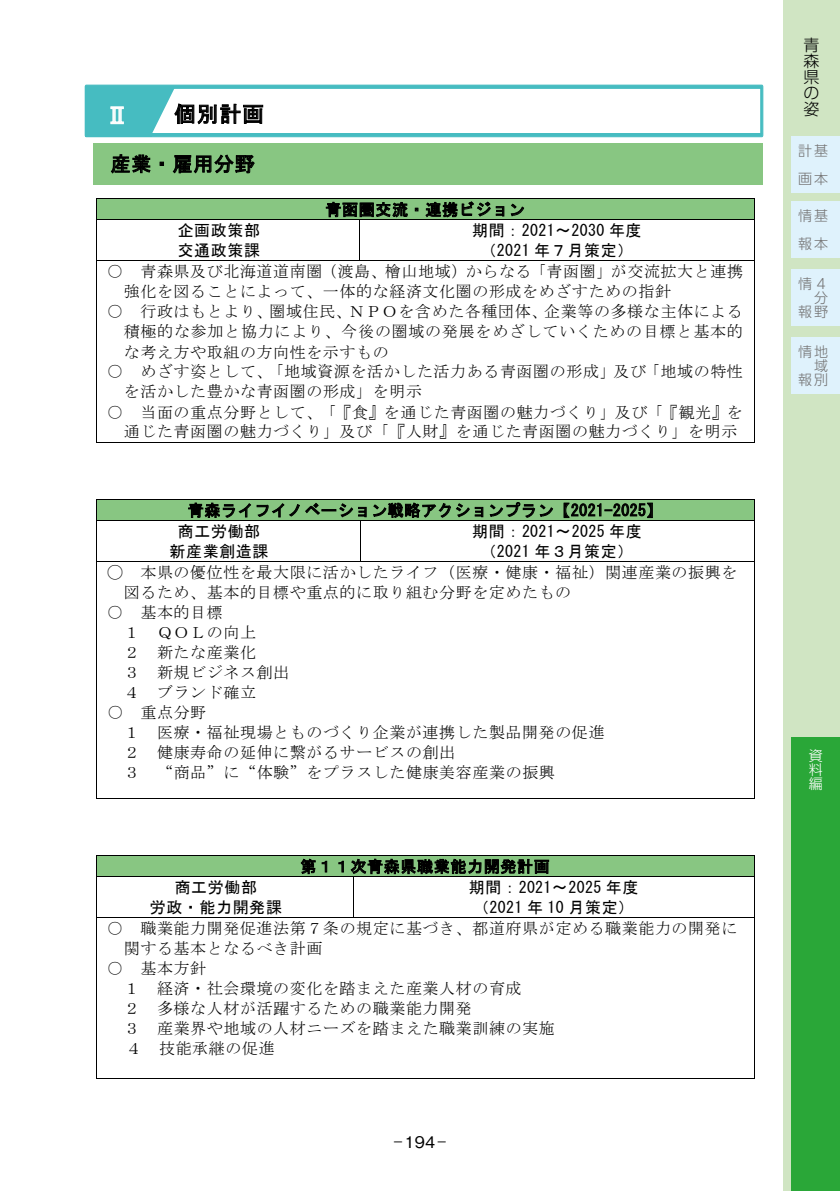
<style>
.page{position:relative;width:840px;height:1191px;background:#fff}
.page>*{position:absolute;margin:0;border:0;box-sizing:border-box;transform-origin:0 0}
.t1{font:24px "MS Gothic";color:#fff}
.t2{font:22px "MS Gothic";color:#000}
.t3{font:20px "MS Gothic";letter-spacing:.03em;color:#000}
.t4{font:16px/20px "MS Mincho";letter-spacing:.04em;color:#000}
.t5{font:16px/20px "MS Gothic";letter-spacing:.04em;color:#000}
.t6{font:16px/20px "MS Gothic";letter-spacing:.02em;color:#000;text-align:center}
.t7{font:500 16px "Gothic BBB Pr 6";color:#000;scale:.5 1}
.t8{font:300 16px/16px "UD Shin Go Pr 6";color:#000;text-align:justify}
.t9{font:300 14px/14px "UD Shin Go Pr 6";color:#727171}
.t10{font:300 14px/14px "UD Shin Go Pr 6";color:#fff;text-align:justify}
</style>
<div class="page">
<div style="left:782px;top:0;width:57px;height:1191px;background:#d0e5c3"></div>
<div style="left:791px;top:136px;width:48px;height:57px;background:#dff2fc"></div>
<div style="left:791px;top:269px;width:48px;height:57px;background:#dff2fc"></div>
<div style="left:791px;top:337px;width:48px;height:57px;background:#dff2fc"></div>
<div style="left:791px;top:737px;width:48px;height:454px;background:#2aa738"></div>
<div style="left:791px;top:201px;width:48px;height:57px;background:#dff2fc"></div>
<div style="left:97px;top:199px;width:656px;height:20px;background:#88c682"></div>
<svg style="left:425px;top:201px;width:79px;height:16px"></svg>
<svg style="left:510px;top:204px;width:14px;height:12px"></svg>
<hr style="left:97px;top:198px;width:656px;height:1px;background:#000">
<svg style="left:96px;top:198px;width:1px;height:22px"></svg>
<hr style="left:97px;top:219px;width:262px;height:1px;background:#000">
<svg style="left:325px;top:202px;width:82px;height:18px"></svg>
<hr style="left:360px;top:219px;width:393px;height:1px;background:#000">
<svg style="left:753px;top:198px;width:1px;height:22px"></svg>
<hr style="left:96px;top:220px;width:1px;height:40px;background:#000">
<hr style="left:359px;top:220px;width:1px;height:40px;background:#000">
<hr style="left:753px;top:220px;width:1px;height:40px;background:#000">
<hr style="left:97px;top:260px;width:262px;height:1px;background:#000">
<hr style="left:360px;top:260px;width:393px;height:1px;background:#000">
<hr style="left:96px;top:261px;width:1px;height:180px;background:#000">
<hr style="left:97px;top:441px;width:656px;height:1px;background:#000">
<hr style="left:753px;top:261px;width:1px;height:180px;background:#000">
<div style="left:97px;top:500px;width:656px;height:20px;background:#88c682"></div>
<svg style="left:188px;top:502px;width:62px;height:16px"></svg>
<svg style="left:256px;top:503px;width:43px;height:14px"></svg>
<svg style="left:373px;top:502px;width:110px;height:16px"></svg>
<svg style="left:489px;top:502px;width:64px;height:16px"></svg>
<svg style="left:563px;top:502px;width:89px;height:16px"></svg>
<hr style="left:97px;top:499px;width:656px;height:1px;background:#000">
<svg style="left:96px;top:499px;width:1px;height:22px"></svg>
<hr style="left:97px;top:520px;width:262px;height:1px;background:#000">
<svg style="left:305px;top:503px;width:61px;height:18px"></svg>
<hr style="left:360px;top:520px;width:393px;height:1px;background:#000">
<svg style="left:753px;top:499px;width:1px;height:22px"></svg>
<hr style="left:96px;top:521px;width:1px;height:40px;background:#000">
<hr style="left:359px;top:521px;width:1px;height:40px;background:#000">
<hr style="left:753px;top:521px;width:1px;height:40px;background:#000">
<hr style="left:97px;top:561px;width:262px;height:1px;background:#000">
<hr style="left:360px;top:561px;width:393px;height:1px;background:#000">
<hr style="left:96px;top:562px;width:1px;height:235px;background:#000">
<hr style="left:97px;top:797px;width:656px;height:1px;background:#000">
<hr style="left:753px;top:562px;width:1px;height:235px;background:#000">
<div style="left:97px;top:856px;width:656px;height:20px;background:#88c682"></div>
<svg style="left:300px;top:858px;width:15px;height:16px"></svg>
<svg style="left:321px;top:860px;width:6px;height:12px"></svg>
<svg style="left:338px;top:860px;width:5px;height:12px"></svg>
<hr style="left:97px;top:855px;width:656px;height:1px;background:#000">
<svg style="left:96px;top:855px;width:1px;height:22px"></svg>
<hr style="left:97px;top:876px;width:256px;height:1px;background:#000">
<svg style="left:350px;top:858px;width:199px;height:19px"></svg>
<hr style="left:354px;top:876px;width:399px;height:1px;background:#000">
<svg style="left:753px;top:855px;width:1px;height:22px"></svg>
<hr style="left:96px;top:877px;width:1px;height:40px;background:#000">
<hr style="left:353px;top:877px;width:1px;height:40px;background:#000">
<hr style="left:753px;top:877px;width:1px;height:40px;background:#000">
<hr style="left:97px;top:917px;width:256px;height:1px;background:#000">
<hr style="left:354px;top:917px;width:399px;height:1px;background:#000">
<hr style="left:96px;top:918px;width:1px;height:160px;background:#000">
<hr style="left:97px;top:1078px;width:656px;height:1px;background:#000">
<hr style="left:753px;top:918px;width:1px;height:160px;background:#000">
<svg style="left:85px;top:85px;width:677px;height:52px"></svg>
<div style="left:93px;top:143px;width:669px;height:42px;background:#88c682"></div>
<svg style="left:111px;top:154px;width:40px;height:20px"></svg>
<svg style="left:160px;top:162px;width:4px;height:4px"></svg>
<svg style="left:172px;top:154px;width:82px;height:19px"></svg>
<h1 class="t1" style="left:105px;top:103px;width:25px">Ⅱ</h1>
<h2 class="t2" style="left:174px;top:103px;width:92px">個別計画</h2>
<p class="t3" style="left:110px;top:154px;width:146px">産業・雇用分野</p>
<p class="t5" style="left:325px;top:199px;width:201px">青函圏交流・連携ビジョン</p>
<p class="t5" style="left:177px;top:220px;width:84px">企画政策部交通政策課</p>
<p class="t6" style="left:472px;top:220px;width:171px">期間：2021～2030 年度（2021 年７月策定）</p>
<p class="t4" style="left:124px;top:262px;width:620px;text-indent:-17px">○ 青森県及び北海道道南圏（渡島、檜山地域）からなる「青函圏」が交流拡大と連携強化を図ることによって、一体的な経済文化圏の形成をめざすための指針</p>
<p class="t4" style="left:124px;top:302px;width:620px;text-align:justify;text-indent:-17px">○ 行政はもとより、圏域住民、ＮＰＯを含めた各種団体、企業等の多様な主体による積極的な参加と協力により、今後の圏域の発展をめざしていくための目標と基本的な考え方や取組の方向性を示すもの</p>
<p class="t4" style="left:124px;top:362px;width:620px;text-indent:-17px">○ めざす姿として、「地域資源を活かした活力ある青函圏の形成」及び「地域の特性を活かした豊かな青函圏の形成」を明示</p>
<p class="t4" style="left:124px;top:402px;width:620px;text-indent:-17px">○ 当面の重点分野として、「『食』を通じた青函圏の魅力づくり」及び「『観光』を通じた青函圏の魅力づくり」及び「『人財』を通じた青函圏の魅力づくり」を明示</p>
<p class="t5" style="left:188px;top:500px;width:475px">青森ライフイノベーション戦略アクションプラン【2021-2025】</p>
<p class="t5" style="left:178px;top:521px;width:84px">商工労働部</p>
<p class="t5" style="left:169px;top:541px;width:100px">新産業創造課</p>
<p class="t6" style="left:472px;top:521px;width:171px">期間：2021～2025 年度（2021 年３月策定）</p>
<p class="t4" style="left:124px;top:562px;width:614px;text-indent:-17px">◯ 本県の優位性を最大限に活かしたライフ（医療・健康・福祉）関連産業の振興を図るため、基本的目標や重点的に取り組む分野を定めたもの</p>
<p class="t4" style="left:124px;top:602px;width:167px;text-indent:-17px">○ 基本的目標<br>１ ＱＯＬの向上<br>２ 新たな産業化<br>３ 新規ビジネス創出<br>４ ブランド確立</p>
<p class="t4" style="left:124px;top:702px;width:482px;text-indent:-17px">○ 重点分野<br>１ 医療・福祉現場とものづくり企業が連携した製品開発の促進<br>２ 健康寿命の延伸に繋がるサービスの創出<br>３ “商品”に“体験”をプラスした健康美容産業の振興</p>
<p class="t5" style="left:300px;top:856px;width:250px">第１１次青森県職業能力開発計画</p>
<p class="t5" style="left:150px;top:877px;width:134px;text-align:center">商工労働部<br>労政・能力開発課</p>
<p class="t6" style="left:468px;top:877px;width:171px;text-align:left">期間：2021～2025 年度（2021 年 10 月策定）</p>
<p class="t4" style="left:124px;top:918px;width:614px;text-indent:-17px">○ 職業能力開発促進法第７条の規定に基づき、都道府県が定める職業能力の開発に関する基本となるべき計画</p>
<p class="t4" style="left:124px;top:958px;width:432px;text-indent:-17px">○ 基本方針<br>１ 経済・社会環境の変化を踏まえた産業人材の育成<br>２ 多様な人材が活躍するための職業能力開発<br>３ 産業界や地域の人材ニーズを踏まえた職業訓練の実施<br>４ 技能承継の促進</p>
<p class="t7" style="left:394px;top:1129px;width:105px">― 194 ―</p>
<p class="t8" style="left:803px;top:36px;width:17px">青森県の姿</p>
<p class="t9" style="left:797px;top:136px;width:31px;line-height:28px">計基画本</p>
<p class="t9" style="left:797px;top:201px;width:31px;line-height:28px">情基報本</p>
<p class="t9" style="left:797px;top:276px;width:31px;text-align:right">情４分報野</p>
<p class="t9" style="left:797px;top:344px;width:31px;text-align:right">情地域報別</p>
<p class="t10" style="left:808px;top:748px;width:15px">資料編</p>
</div>
